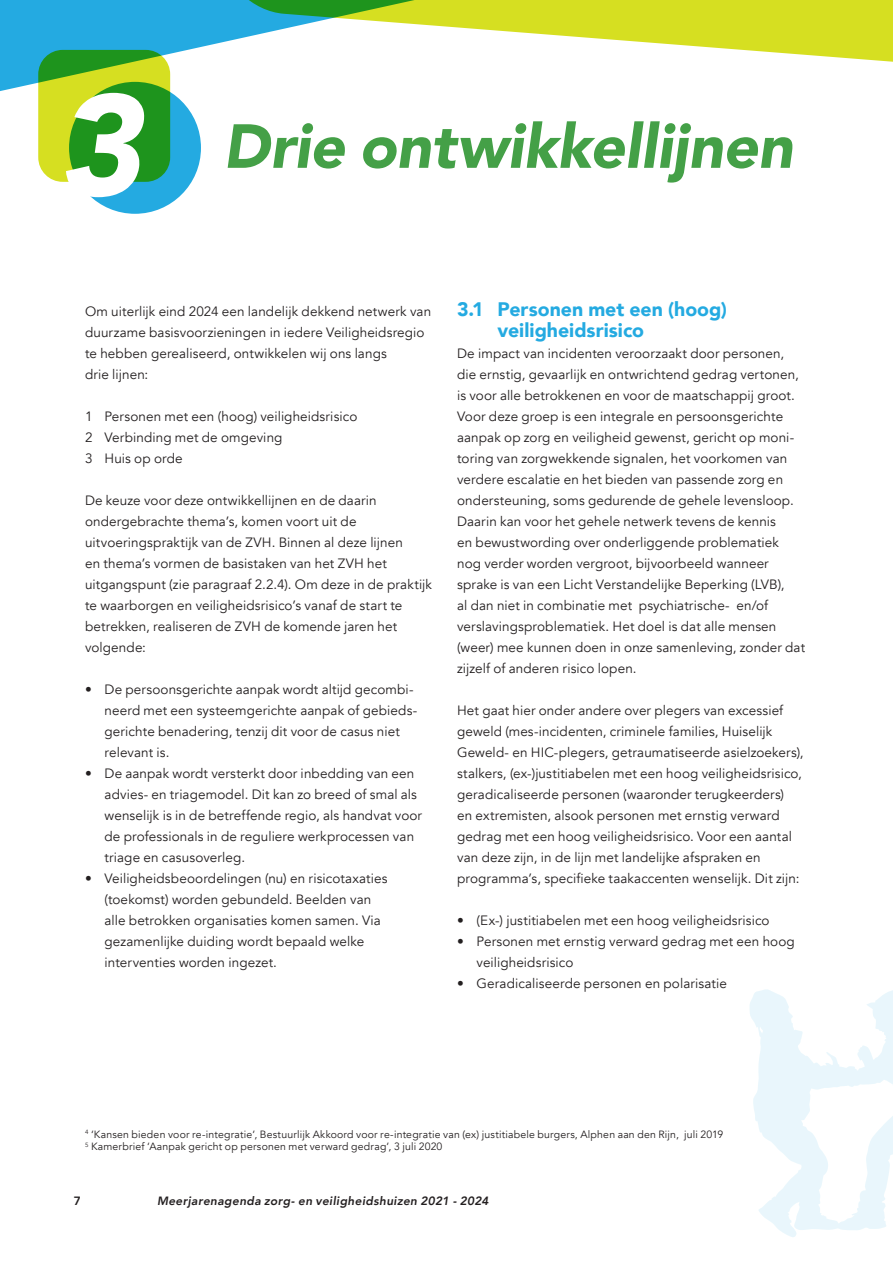
<style>
.page{position:relative;width:893px;height:1263px;background:#fff}
.page>*{position:absolute;margin:0;border:0;box-sizing:border-box;transform-origin:0 0}
.t1{font:italic 900 142.5px "Avenir";color:#fff}
.t2{font:italic 900 61.5px "Avenir";letter-spacing:-.005em;color:#44a047}
.t3{font:900 19.5px/21px "Avenir";color:#24aae1}
.t4{font:13.5px/21px "Avenir";letter-spacing:.01em;color:#231f20}
.t5{font:italic 800 12px "Avenir";letter-spacing:.025em;color:#231f20}
.t6{font:800 12px "Avenir";color:#231f20}
.t7{font:10.5px "Avenir";letter-spacing:.02em;color:#231f20}
</style>
<div class="page">
<svg style="left:750px;top:989px;width:143px;height:248px"></svg>
<svg style="left:0;top:0;width:893px;height:124px"></svg>
<div style="left:69px;top:82px;width:132px;height:132px;background:#24aae1;border-radius:50%"></div>
<svg style="left:38px;top:50px;width:132px;height:132px;background:#5dae1e"></svg>
<p class="t1" style="left:58px;top:28px;width:86px">3</p>
<p class="t2" style="left:223px;top:96px;width:571px">Drie ontwikkellijnen</p>
<p class="t4" style="left:85px;top:301px;width:348px">Om uiterlijk eind 2024 een landelijk dekkend netwerk van duurzame basisvoorzieningen in iedere Veiligheidsregio te hebben gerealiseerd, ontwikkelen wij ons langs<br>drie lijnen:</p>
<p class="t4" style="left:85px;top:406px;width:274px">1 Personen met een (hoog) veiligheidsrisico</p>
<p class="t4" style="left:85px;top:427px;width:199px">2 Verbinding met de omgeving</p>
<p class="t4" style="left:85px;top:448px;width:99px">3 Huis op orde</p>
<p class="t4" style="left:85px;top:490px;width:349px">De keuze voor deze ontwikkellijnen en de daarin ondergebrachte thema’s, komen voort uit de uitvoeringspraktijk van de ZVH. Binnen al deze lijnen<br>en thema’s vormen de basistaken van het ZVH het uitgangspunt (zie paragraaf 2.2.4). Om deze in de praktijk te waarborgen en veiligheidsrisico’s vanaf de start te betrekken, realiseren de ZVH de komende jaren het volgende:</p>
<p class="t4" style="left:105px;top:679px;width:313px;text-indent:-20px">• De persoonsgerichte aanpak wordt altijd gecombi&shy;neerd met een systeemgerichte aanpak of gebieds&shy;gerichte benadering, tenzij dit voor de casus niet relevant is.</p>
<p class="t4" style="left:105px;top:763px;width:319px;text-indent:-20px">• De aanpak wordt versterkt door inbedding van een advies- en triagemodel. Dit kan zo breed of smal als wenselijk is in de betreffende regio, als handvat voor de professionals in de reguliere werkprocessen van triage en casusoverleg.</p>
<p class="t4" style="left:105px;top:868px;width:285px;text-indent:-20px">• Veiligheidsbeoordelingen (nu) en risicotaxaties (toekomst) worden gebundeld. Beelden van alle betrokken organisaties komen samen. Via gezamenlijke duiding wordt bepaald welke interventies worden ingezet.</p>
<p class="t3" style="left:498px;top:298px;width:231px;text-indent:-40px">3.1 Personen met een (hoog) veiligheidsrisico</p>
<p class="t4" style="left:457px;top:343px;width:349px">De impact van incidenten veroorzaakt door personen, die ernstig, gevaarlijk en ontwrichtend gedrag vertonen, is voor alle betrokkenen en voor de maatschappij groot.<br>Voor deze groep is een integrale en persoonsgerichte aanpak op zorg en veiligheid gewenst, gericht op moni&shy;toring van zorgwekkende signalen, het voorkomen van verdere escalatie en het bieden van passende zorg en ondersteuning, soms gedurende de gehele levensloop.<br>Daarin kan voor het gehele netwerk tevens de kennis<br>en bewustwording over onderliggende problematiek nog verder worden vergroot, bijvoorbeeld wanneer sprake is van een Licht Verstandelijke Beperking (LVB),<br>al dan niet in combinatie met psychiatrische- en/of verslavingsproblematiek. Het doel is dat alle mensen (weer) mee kunnen doen in onze samenleving, zonder dat zijzelf of anderen risico lopen.</p>
<p class="t4" style="left:457px;top:700px;width:348px">Het gaat hier onder andere over plegers van excessief geweld (mes-incidenten, criminele families, Huiselijk Geweld- en HIC-plegers, getraumatiseerde asielzoekers), stalkers, (ex-)justitiabelen met een hoog veiligheidsrisico, geradicaliseerde personen (waaronder terugkeerders)<br>en extremisten, alsook personen met ernstig verward gedrag met een hoog veiligheidsrisico. Voor een aantal van deze zijn, in de lijn met landelijke afspraken en programma’s, specifieke taakaccenten wenselijk. Dit zijn:</p>
<p class="t4" style="left:457px;top:910px;width:314px">• (Ex-) justitiabelen met een hoog veiligheidsrisico</p>
<p class="t4" style="left:477px;top:931px;width:320px;text-indent:-20px">• Personen met ernstig verward gedrag met een hoog veiligheidsrisico</p>
<p class="t4" style="left:457px;top:973px;width:271px">• Geradicaliseerde personen en polarisatie</p>
<p class="t7" style="left:85px;top:1128px;width:640px"><sup>4</sup> ‘Kansen bieden voor re-integratie’, Bestuurlijk Akkoord voor re-integratie van (ex) justitiabele burgers, Alphen aan den Rijn, juli 2019</p>
<p class="t7" style="left:85px;top:1140px;width:359px"><sup>5</sup> Kamerbrief ‘Aanpak gericht op personen met verward gedrag’, 3 juli 2020</p>
<p class="t6" style="left:74px;top:1191px;width:9px">7</p>
<p class="t5" style="left:157px;top:1193px;width:333px">Meerjarenagenda zorg- en veiligheidshuizen 2021 - 2024</p>
</div>
